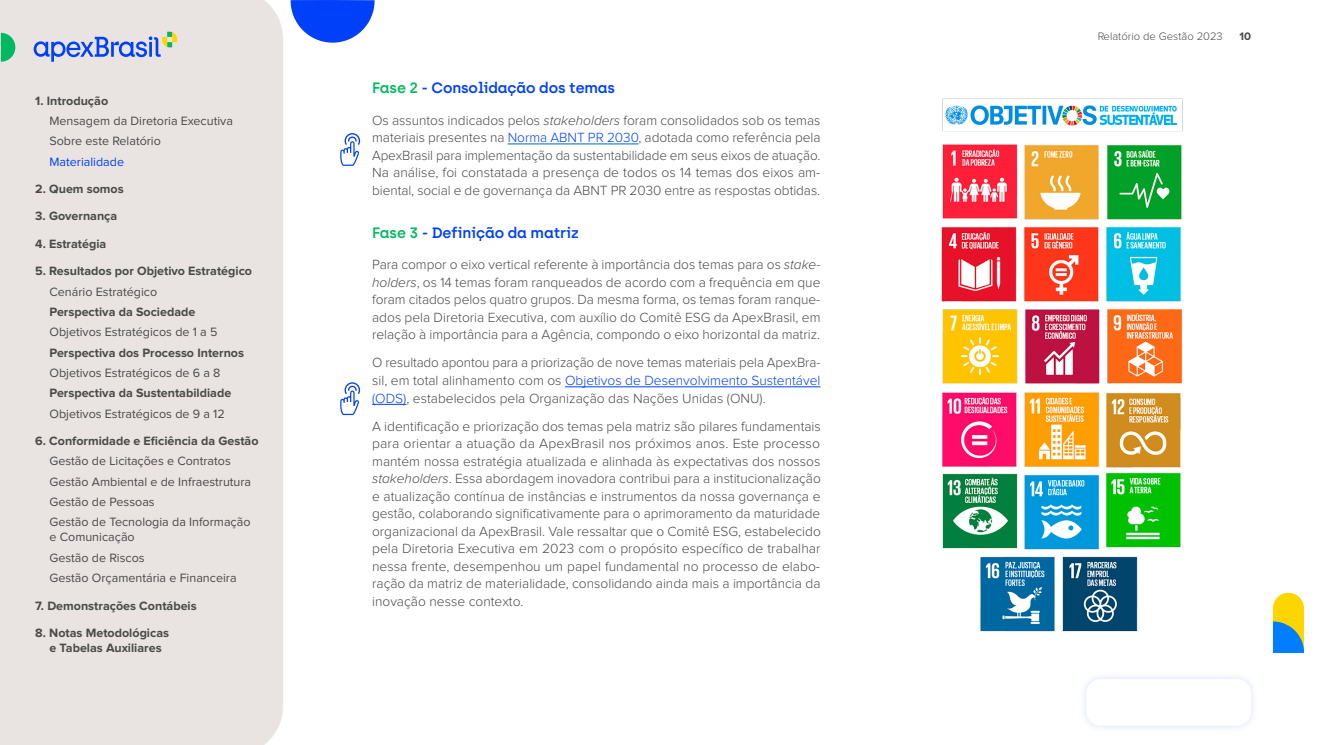
<style>
.page{position:relative;width:1322px;height:745px;background:#fff}
.page>*{position:absolute;margin:0;border:0;box-sizing:border-box;transform-origin:0 0}
.t1{font:600 15px "Archia";letter-spacing:-.01em;color:#0040f9}
.t2{font:300 13.75px/17.5px "Proxima Nova";color:#4a4a49;text-align:justify}
.t3{font:12.5px/20.2px "Proxima Nova";color:#4a4a49}
.t4{font:700 12.5px/15px "Proxima Nova";color:#4a4a49;text-align:center}
.t5{font:12.5px "Proxima Nova";color:#0040f9}
.t6{font:300 11.25px "Proxima Nova";color:#4a4a49}
.t7{font:700 11.25px "Proxima Nova";color:#4a4a49}
.s1{color:#00b960}
.s2{font-style:italic}
.s3{color:#0040f9}
</style>
<div class="page">
<svg style="left:1273px;top:592px;width:31px;height:60px;background:#99b576"></svg>
<hr style="left:508px;top:144px;width:130px;height:1px;background:#0063c5">
<hr style="left:565px;top:386px;width:255px;height:1px;background:#0040f9">
<hr style="left:372px;top:404px;width:34px;height:1px;background:#0040f9">
<svg style="left:340px;top:133px;width:20px;height:33px"></svg>
<svg style="left:340px;top:382px;width:20px;height:33px"></svg>
<img style="left:941px;top:99px;width:242px;height:533px">
<div style="left:1078px;top:670px;width:181px;height:63px;background:#fafbfe"></div>
<div style="left:1086px;top:678px;width:165px;height:47px;background:#fff;border-radius:14px"></div>
<svg style="left:290px;top:0;width:84px;height:43px"></svg>
<div style="left:0;top:0;width:283px;height:744px;background:#e9e4e2"></div>
<svg style="left:1px;top:33px;width:14px;height:29px"></svg>
<svg style="left:34px;top:32px;width:143px;height:30px;background:#b0bde1"></svg>
<p class="t4" style="left:35px;top:93px;width:74px">1. Introdução</p>
<p class="t3" style="left:49px;top:111px;width:185px">Mensagem da Diretoria Executiva<br>Sobre este Relatório</p>
<p class="t5" style="left:49px;top:155px;width:76px">Materialidade</p>
<p class="t4" style="left:35px;top:182px;width:90px">2. Quem somos</p>
<p class="t4" style="left:35px;top:209px;width:84px">3. Governança</p>
<p class="t4" style="left:35px;top:236px;width:73px">4. Estratégia</p>
<p class="t4" style="left:35px;top:264px;width:218px">5. Resultados por Objetivo Estratégico</p>
<p class="t3" style="left:49px;top:282px;width:109px">Cenário Estratégico</p>
<p class="t4" style="left:49px;top:304px;width:147px">Perspectiva da Sociedade</p>
<p class="t3" style="left:49px;top:322px;width:170px">Objetivos Estratégicos de 1 a 5</p>
<p class="t4" style="left:49px;top:345px;width:196px">Perspectiva dos Processo Internos</p>
<p class="t3" style="left:49px;top:363px;width:173px">Objetivos Estratégicos de 6 a 8</p>
<p class="t4" style="left:49px;top:386px;width:183px">Perspectiva da Sustentabildiade</p>
<p class="t3" style="left:49px;top:403px;width:177px">Objetivos Estratégicos de 9 a 12</p>
<p class="t4" style="left:35px;top:433px;width:225px">6. Conformidade e Eficiência da Gestão</p>
<p class="t3" style="left:49px;top:451px;width:203px">Gestão de Licitações e Contratos<br>Gestão Ambiental e de Infraestrutura<br>Gestão de Pessoas<br>Gestão de Tecnologia da Informação</p>
<p class="t3" style="left:49px;top:527px;width:189px">e Comunicação<br>Gestão de Riscos<br>Gestão Orçamentária e Financeira</p>
<p class="t4" style="left:35px;top:598px;width:163px">7. Demonstrações Contábeis</p>
<p class="t4" style="left:35px;top:625px;width:135px">8. Notas Metodológicas e Tabelas Auxiliares</p>
<p class="t1" style="left:372px;top:78px;width:244px"><span class="s1">Fase 2</span> - Consolidação dos temas</p>
<p class="t2" style="left:372px;top:112px;width:450px">Os assuntos indicados pelos <span class="s2">stakeholders</span> foram consolidados sob os temas materiais presentes na <span class="s3">Norma ABNT PR 2030</span>, adotada como referência pela ApexBrasil para implementação da sustentabilidade em seus eixos de atuação.<br>Na análise, foi constatada a presença de todos os 14 temas dos eixos am&shy;biental, social e de governança da ABNT PR 2030 entre as respostas obtidas.</p>
<p class="t1" style="left:372px;top:223px;width:208px"><span class="s1">Fase 3</span> - Definição da matriz</p>
<p class="t2" style="left:372px;top:256px;width:450px">Para compor o eixo vertical referente à importância dos temas para os <span class="s2">stake&shy;holders</span>, os 14 temas foram ranqueados de acordo com a frequência em que foram citados pelos quatro grupos. Da mesma forma, os temas foram ranque&shy;ados pela Diretoria Executiva, com auxílio do Comitê ESG da ApexBrasil, em relação à importância para a Agência, compondo o eixo horizontal da matriz.</p>
<p class="t2" style="left:372px;top:354px;width:450px">O resultado apontou para a priorização de nove temas materiais pela ApexBra&shy;sil, em total alinhamento com os <span class="s3">Objetivos de Desenvolvimento Sustentável (ODS)</span>, estabelecidos pela Organização das Nações Unidas (ONU).</p>
<p class="t2" style="left:372px;top:417px;width:450px">A identificação e priorização dos temas pela matriz são pilares fundamentais para orientar a atuação da ApexBrasil nos próximos anos. Este processo mantém nossa estratégia atualizada e alinhada às expectativas dos nossos <span class="s2">stakeholders</span>. Essa abordagem inovadora contribui para a institucionalização e atualização contínua de instâncias e instrumentos da nossa governança e gestão, colaborando significativamente para o aprimoramento da maturidade organizacional da ApexBrasil. Vale ressaltar que o Comitê ESG, estabelecido pela Diretoria Executiva em 2023 com o propósito específico de trabalhar nessa frente, desempenhou um papel fundamental no processo de elabo&shy;ração da matriz de materialidade, consolidando ainda mais a importância da inovação nesse contexto.</p>
<p class="t6" style="left:1097px;top:31px;width:127px">Relatório de Gestão 2023</p>
<p class="t7" style="left:1239px;top:31px;width:13px">10</p>
</div>
